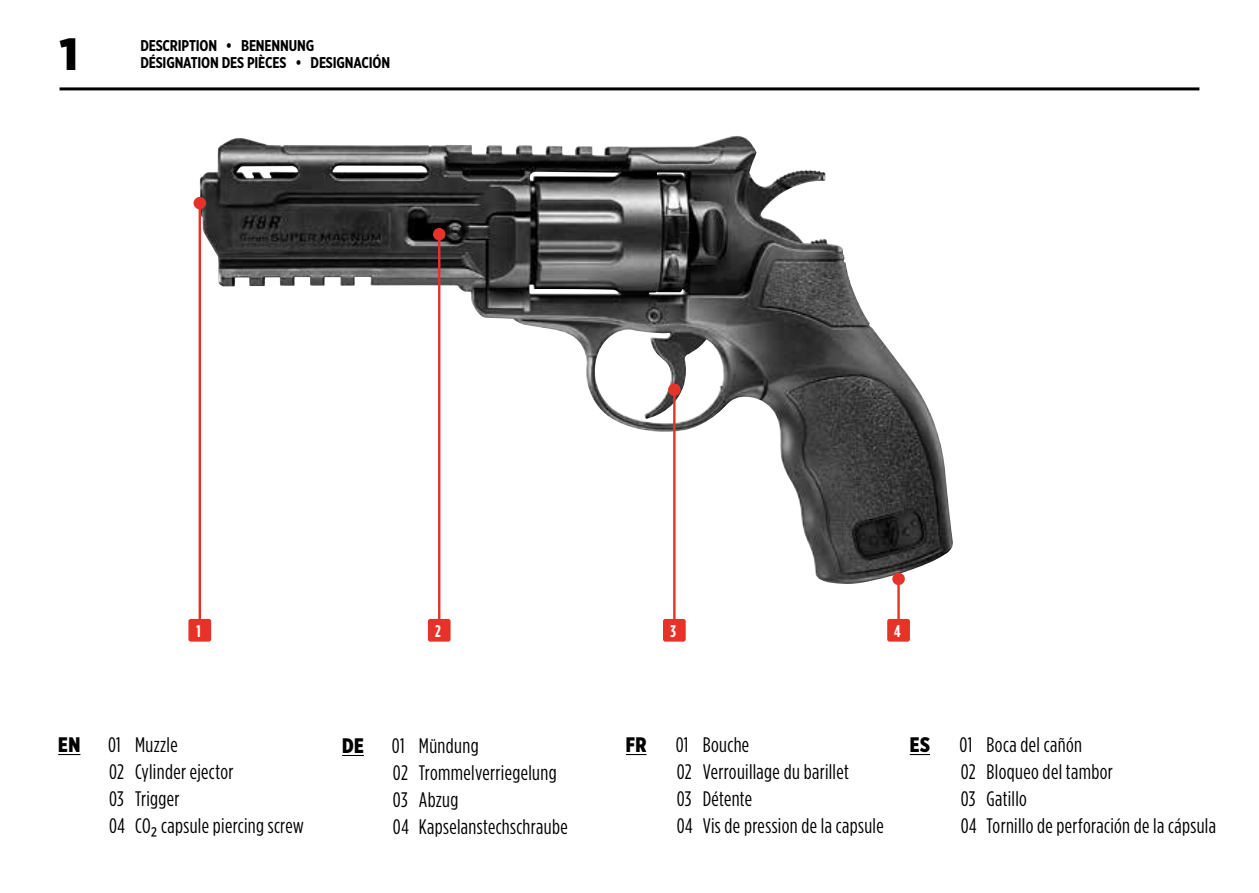
<style>
.page{position:relative;width:1259px;height:893px;background:#fff}
.page>*{position:absolute;margin:0;border:0;box-sizing:border-box;transform-origin:0 0}
.t1{font:900 45px "Gotham";color:#000}
.t2{font:21px/27px "Gotham Condensed";letter-spacing:.015em;color:#000}
.t3{font:900 21px "Gotham X Narrow";letter-spacing:.025em;color:#000}
.t4{font:700 16.8px "Gotham Condensed";color:#fff}
.t5{font:700 15.6px "Gotham X Narrow";letter-spacing:-.01em;color:#000}
.s1{font-size:27px}
</style>
<div class="page">
<hr style="left:60px;top:87px;width:1139px;height:3px;background:#000">
<img style="left:200px;top:136px;width:753px;height:448px">
<svg style="left:58px;top:754px;width:22px;height:1px"></svg>
<svg style="left:342px;top:755px;width:22px;height:1px"></svg>
<svg style="left:626px;top:754px;width:20px;height:1px"></svg>
<svg style="left:909px;top:754px;width:21px;height:1px"></svg>
<hr style="left:199px;top:203px;width:2px;height:425px;background:#e63329">
<div style="left:193px;top:197px;width:13px;height:12px;background:#e63329;border-radius:50%"></div>
<div style="left:188px;top:619px;width:23px;height:23px;background:#e63329;border-radius:2px"></div>
<hr style="left:438px;top:234px;width:2px;height:395px;background:#e63329">
<div style="left:433px;top:228px;width:12px;height:12px;background:#e63329;border-radius:50%"></div>
<div style="left:428px;top:619px;width:22px;height:23px;background:#e63329;border-radius:2px"></div>
<hr style="left:673px;top:390px;width:2px;height:239px;background:#e63329">
<div style="left:668px;top:383px;width:12px;height:13px;background:#e63329;border-radius:50%"></div>
<div style="left:663px;top:619px;width:23px;height:23px;background:#e63329;border-radius:2px"></div>
<hr style="left:897px;top:579px;width:2px;height:48px;background:#e63329">
<div style="left:892px;top:573px;width:13px;height:12px;background:#e63329;border-radius:50%"></div>
<div style="left:887px;top:619px;width:23px;height:23px;background:#e63329;border-radius:2px"></div>
<h1 class="t1" style="left:60px;top:23px;width:20px">1</h1>
<p class="t5" style="left:140px;top:36px;width:175px">DESCRIPTION • BENENNUNG</p>
<p class="t5" style="left:140px;top:53px;width:251px">DÉSIGNATION DES PIÈCES • DESIGNACIÓN</p>
<p class="t4" style="left:196px;top:621px;width:6px">1</p>
<p class="t4" style="left:435px;top:621px;width:7px">2</p>
<p class="t4" style="left:670px;top:621px;width:7px">3</p>
<p class="t4" style="left:894px;top:621px;width:8px">4</p>
<p class="t3" style="left:58px;top:732px;width:24px">EN</p>
<p class="t2" style="left:108px;top:731px;width:198px">01 Muzzle<br>02 Cylinder ejector<br>03 Trigger<br>04 CO<span class="s1">₂</span> capsule piercing screw</p>
<p class="t3" style="left:342px;top:733px;width:23px">DE</p>
<p class="t2" style="left:392px;top:732px;width:177px">01 Mündung<br>02 Trommelverriegelung<br>03 Abzug<br>04 Kapselanstechschraube</p>
<p class="t3" style="left:626px;top:732px;width:22px">FR</p>
<p class="t2" style="left:675px;top:731px;width:209px">01 Bouche<br>02 Verrouillage du barillet<br>03 Détente<br>04 Vis de pression de la capsule</p>
<p class="t3" style="left:909px;top:732px;width:22px">ES</p>
<p class="t2" style="left:959px;top:731px;width:258px">01 Boca del cañón<br>02 Bloqueo del tambor<br>03 Gatillo<br>04 Tornillo de perforación de la cápsula</p>
</div>
